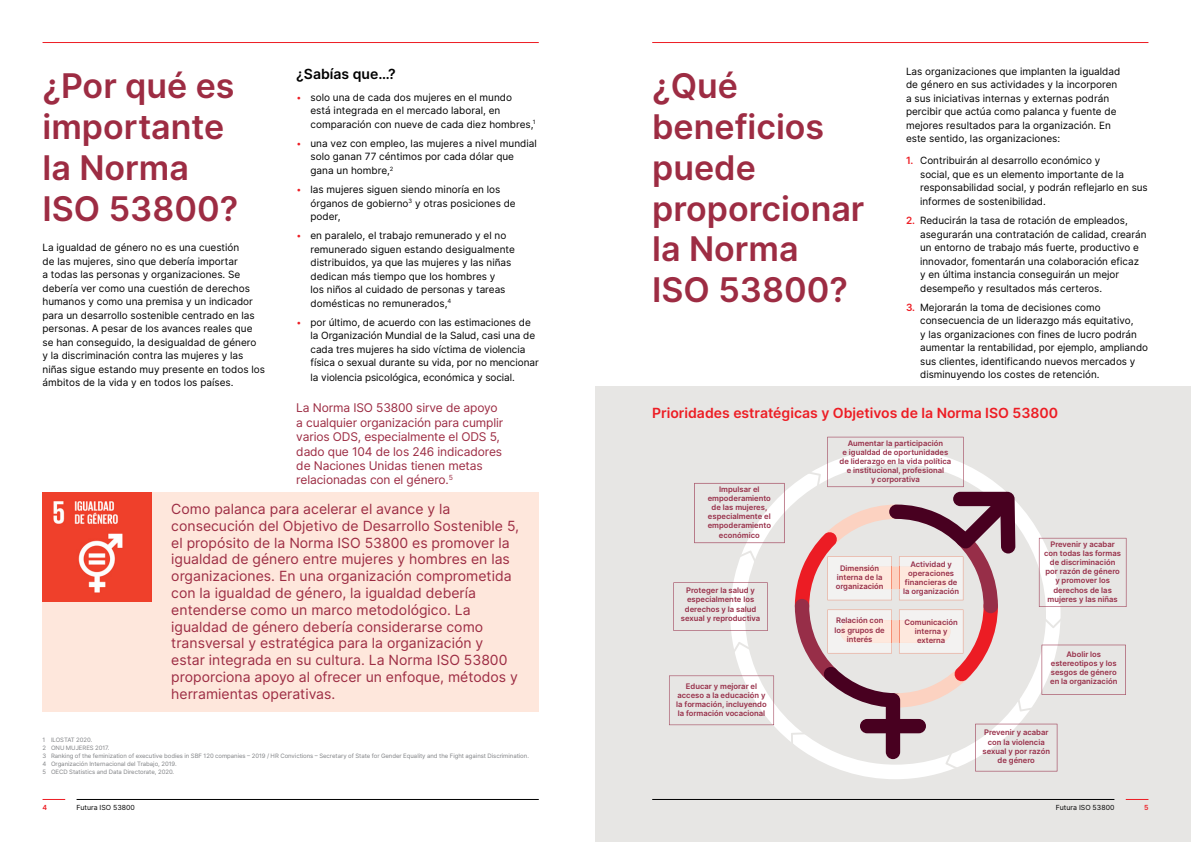
<style>
.page{position:relative;width:1191px;height:842px;background:#fff}
.page>*{position:absolute;margin:0;border:0;box-sizing:border-box;transform-origin:0 0}
.t1{font:600 34px/40.8px "Inter";color:#9d2c43}
.t2{font:14px/16.8px "Inter";color:#9d2c43}
.t3{font:600 14px "Inter";color:#ed1d24}
.t4{font:600 14px "Inter";color:#000}
.t5{font:12px/14.4px "Inter";letter-spacing:-.01em;color:#9c2b42}
.Body_Copy{font:10px/13.5px "Inter";color:#000}
.t6{font:600 7.7px/9.2px "Inter";color:#972e48;text-align:center}
.t7{font:7px "Inter";color:#000}
.t8{font:600 7px "Inter";color:#ed1d24}
.Footnote{font:6px "Inter";letter-spacing:-.005em;color:#808285}
.s1{font-weight:300;color:#ed1d24}
.s2{font-weight:600;color:#ed1d24}
</style>
<div class="page">
<div style="left:43px;top:492px;width:496px;height:220px;background:#fee7dc"></div>
<img style="left:43px;top:492px;width:109px;height:110px">
<div style="left:595px;top:386px;width:596px;height:456px;background:#e7e6e4"></div>
<svg style="left:730px;top:483px;width:328px;height:296px"></svg>
<svg style="left:730px;top:642px;width:32px;height:23px"></svg>
<svg style="left:791px;top:732px;width:26px;height:27px"></svg>
<svg style="left:730px;top:550px;width:32px;height:25px"></svg>
<svg style="left:945px;top:724px;width:112px;height:51px"></svg>
<svg style="left:669px;top:676px;width:105px;height:49px"></svg>
<svg style="left:673px;top:582px;width:94px;height:49px"></svg>
<svg style="left:694px;top:483px;width:90px;height:60px"></svg>
<div style="left:885px;top:693px;width:15px;height:66px;background:#480020;border-radius:7px"></div>
<div style="left:860px;top:719px;width:66px;height:14px;background:#480020;border-radius:7px"></div>
<svg style="left:794px;top:437px;width:332px;height:274px"></svg>
<hr style="left:77px;top:799px;width:462px;height:1px;background:#000">
<hr style="left:652px;top:799px;width:462px;height:1px;background:#000">
<hr style="left:43px;top:42px;width:496px;height:1px;background:#ed1d24">
<hr style="left:652px;top:42px;width:496px;height:1px;background:#ed1d24">
<svg style="left:43px;top:799px;width:22px;height:1px"></svg>
<svg style="left:1125px;top:799px;width:23px;height:1px"></svg>
<h2 class="t4" style="left:296px;top:63px;width:101px">¿Sabías que…?</h2>
<p class="Body_Copy" style="left:310px;top:90px;width:226px;text-indent:-14px"><span class="s1">•</span> solo una de cada dos mujeres en el mundo<br>está integrada en el mercado laboral, en comparación con nueve de cada diez hombres,<sup>1</sup></p>
<p class="Body_Copy" style="left:310px;top:136px;width:228px;text-indent:-14px"><span class="s1">•</span> una vez con empleo, las mujeres a nivel mundial solo ganan 77 céntimos por cada dólar que gana un hombre,<sup>2</sup></p>
<p class="Body_Copy" style="left:310px;top:182px;width:207px;text-indent:-14px"><span class="s1">•</span> las mujeres siguen siendo minoría en los órganos de gobierno<sup>3</sup> y otras posiciones de poder,</p>
<p class="Body_Copy" style="left:310px;top:229px;width:206px;text-indent:-14px"><span class="s1">•</span> en paralelo, el trabajo remunerado y el no remunerado siguen estando desigualmente distribuidos, ya que las mujeres y las niñas dedican más tiempo que los hombres y<br>los niños al cuidado de personas y tareas domésticas no remunerados,<sup>4</sup></p>
<p class="Body_Copy" style="left:310px;top:315px;width:230px;text-indent:-14px"><span class="s1">•</span> por último, de acuerdo con las estimaciones de la Organización Mundial de la Salud, casi una de cada tres mujeres ha sido víctima de violencia física o sexual durante su vida, por no mencionar</p>
<p class="Body_Copy" style="left:310px;top:370px;width:206px">la violencia psicológica, económica y social.</p>
<h2 class="t5" style="left:296px;top:400px;width:209px">La Norma ISO 53800 sirve de apoyo a cualquier organización para cumplir varios ODS, especialmente el ODS 5, dado que 104 de los 246 indicadores de Naciones Unidas tienen metas relacionadas con el género.<sup>5</sup></h2>
<h2 class="t2" style="left:171px;top:500px;width:349px">Como palanca para acelerar el avance y la consecución del Objetivo de Desarrollo Sostenible 5, el propósito de la Norma ISO 53800 es promover la igualdad de género entre mujeres y hombres en las organizaciones. En una organización comprometida con la igualdad de género, la igualdad debería entenderse como un marco metodológico. La igualdad de género debería considerarse como transversal y estratégica para la organización y estar integrada en su cultura. La Norma ISO 53800 proporciona apoyo al ofrecer un enfoque, métodos y herramientas operativas.</h2>
<h1 class="t1" style="left:43px;top:64px;width:197px">¿Por qué es importante la Norma<br>ISO 53800?</h1>
<p class="Body_Copy" style="left:43px;top:240px;width:224px">La igualdad de género no es una cuestión<br>de las mujeres, sino que debería importar<br>a todas las personas y organizaciones. Se debería ver como una cuestión de derechos humanos y como una premisa y un indicador para un desarrollo sostenible centrado en las personas. A pesar de los avances reales que se han conseguido, la desigualdad de género<br>y la discriminación contra las mujeres y las niñas sigue estando muy presente en todos los ámbitos de la vida y en todos los países.</p>
<p class="Footnote" style="left:43px;top:735px;width:51px">1 ILOSTAT 2020.</p>
<p class="Footnote" style="left:43px;top:743px;width:69px">2 ONU MUJERES 2017.</p>
<p class="Footnote" style="left:43px;top:751px;width:488px">3 Ranking of the feminization of executive bodies in SBF 120 companies – 2019 / HR Convictions – Secretary of State for Gender Equality and the Fight against Discrimination.</p>
<p class="Footnote" style="left:43px;top:759px;width:136px">4 Organización Internacional del Trabajo, 2019.</p>
<p class="Footnote" style="left:43px;top:767px;width:133px">5 OECD Statistics and Data Directorate, 2020.</p>
<h1 class="t1" style="left:652px;top:64px;width:214px">¿Qué beneficios puede proporcionar la Norma<br>ISO 53800?</h1>
<p class="Body_Copy" style="left:906px;top:64px;width:216px">Las organizaciones que implanten la igualdad de género en sus actividades y la incorporen a sus iniciativas internas y externas podrán percibir que actúa como palanca y fuente de mejores resultados para la organización. En este sentido, las organizaciones:</p>
<p class="Body_Copy" style="left:920px;top:154px;width:229px;text-indent:-14px"><span class="s2">1.</span> Contribuirán al desarrollo económico y<br>social, que es un elemento importante de la responsabilidad social, y podrán reflejarlo en sus informes de sostenibilidad.</p>
<p class="Body_Copy" style="left:920px;top:213px;width:228px;text-indent:-14px"><span class="s2">2.</span> Reducirán la tasa de rotación de empleados, asegurarán una contratación de calidad, crearán un entorno de trabajo más fuerte, productivo e innovador, fomentarán una colaboración eficaz y en última instancia conseguirán un mejor desempeño y resultados más certeros.</p>
<p class="Body_Copy" style="left:920px;top:300px;width:229px;text-indent:-14px"><span class="s2">3.</span> Mejorarán la toma de decisiones como consecuencia de un liderazgo más equitativo,<br>y las organizaciones con fines de lucro podrán aumentar la rentabilidad, por ejemplo, ampliando sus clientes, identificando nuevos mercados y disminuyendo los costes de retención.</p>
<h2 class="t3" style="left:652px;top:402px;width:407px">Prioridades estratégicas y Objetivos de la Norma ISO 53800</h2>
<p class="t6" style="left:708px;top:484px;width:65px">Impulsar el empoderamiento de las mujeres, especialmente el empoderamiento económico</p>
<p class="t6" style="left:681px;top:586px;width:81px">Proteger la salud y especialmente los derechos y la salud sexual y reproductiva</p>
<p class="t6" style="left:676px;top:681px;width:92px">Educar y mejorar el acceso a la educación y la formación, incluyendo la formación vocacional</p>
<p class="t6" style="left:839px;top:438px;width:113px">Aumentar la participación<br>e igualdad de oportunidades de liderazgo en la vida política e institucional, profesional<br>y corporativa</p>
<p class="t6" style="left:835px;top:563px;width:49px">Dimensión interna de la organización</p>
<p class="t6" style="left:903px;top:559px;width:58px">Actividad y operaciones financieras de la organización</p>
<p class="t6" style="left:834px;top:616px;width:52px">Relación con los grupos de interés</p>
<p class="t6" style="left:904px;top:618px;width:55px">Comunicación interna y externa</p>
<p class="t6" style="left:1044px;top:539px;width:78px">Prevenir y acabar con todas las formas de discriminación por razón de género y promover los derechos de las mujeres y las niñas</p>
<p class="t6" style="left:1050px;top:649px;width:69px">Abolir los estereotipos y los sesgos de género en la organización</p>
<p class="t6" style="left:982px;top:728px;width:69px">Prevenir y acabar con la violencia sexual y por razón de género</p>
<p class="t8" style="left:43px;top:802px;width:6px">4</p>
<p class="t7" style="left:77px;top:802px;width:60px">Futura ISO 53800</p>
<p class="t7" style="left:1056px;top:802px;width:60px">Futura ISO 53800</p>
<p class="t8" style="left:1144px;top:802px;width:6px">5</p>
</div>
